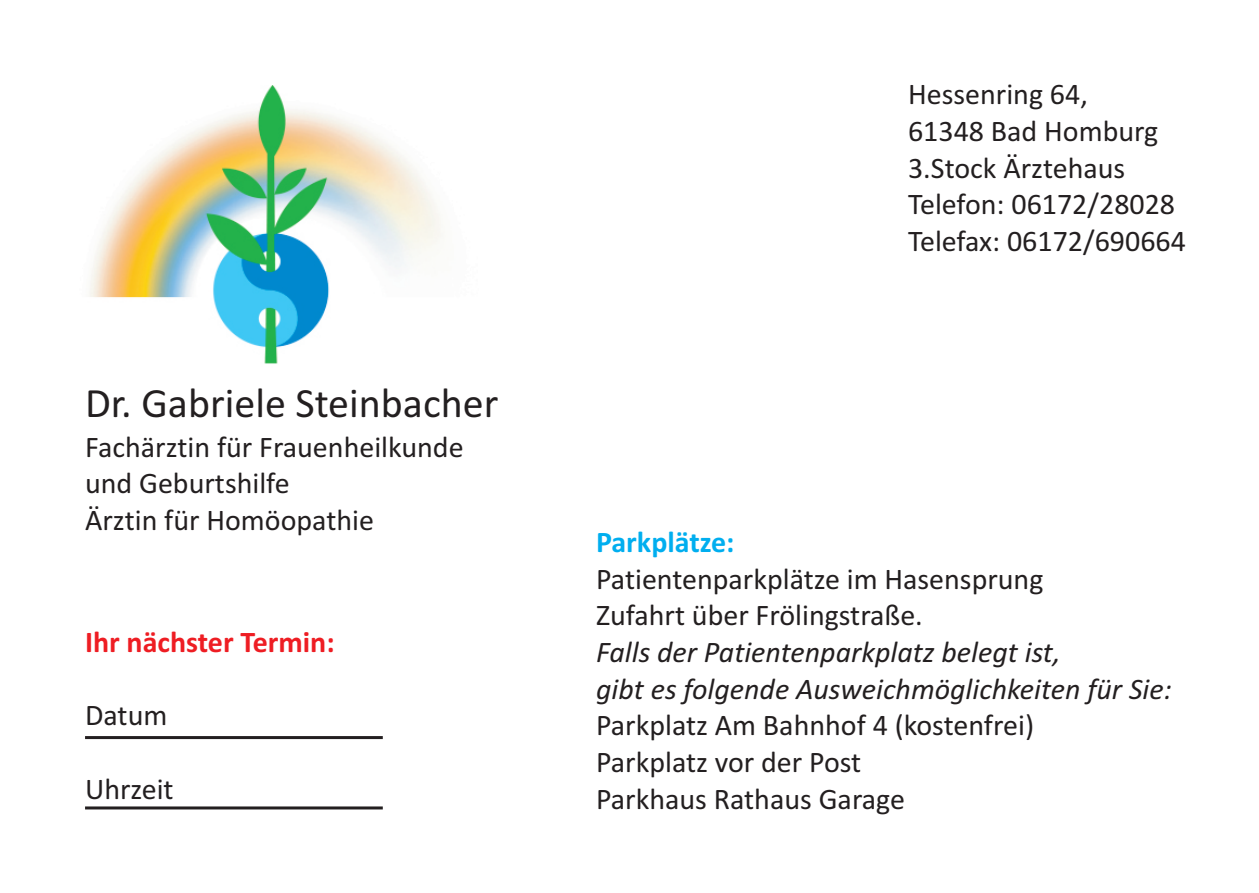
<style>
.page{position:relative;width:1259px;height:893px;background:#fff}
.page>*{position:absolute;margin:0;border:0;box-sizing:border-box;transform-origin:0 0}
.t1{font:42px "Calibri";color:#231f20}
.t2{font:30px/36.6px "Calibri";color:#231f20}
.t3{font:italic 30px/36.6px "Calibri";color:#231f20}
.t4{font:700 30px "Calibri";color:#ee1d23}
.t5{font:700 30px "Calibri";color:#00aeef}
</style>
<div class="page">
<img style="left:89px;top:85px;width:353px;height:279px">
<hr style="left:85px;top:806px;width:298px;height:3px;background:#231f20">
<hr style="left:85px;top:736px;width:298px;height:3px;background:#231f20">
<h1 class="t1" style="left:85px;top:385px;width:415px">Dr. Gabriele Steinbacher</h1>
<p class="t2" style="left:85px;top:431px;width:380px">Fachärztin für Frauenheilkunde und Geburtshilfe<br>Ärztin für Homöopathie</p>
<p class="t4" style="left:85px;top:630px;width:251px">Ihr nächster Termin:</p>
<p class="t2" style="left:85px;top:700px;width:84px">Datum</p>
<p class="t2" style="left:85px;top:773px;width:90px">Uhrzeit</p>
<p class="t2" style="left:908px;top:79px;width:279px">Hessenring 64,<br>61348 Bad Homburg<br>3.Stock Ärztehaus<br>Telefon: 06172/28028<br>Telefax: 06172/690664</p>
<p class="t5" style="left:596px;top:530px;width:140px">Parkplätze:</p>
<p class="t2" style="left:596px;top:563px;width:449px">Patientenparkplätze im Hasensprung<br>Zufahrt über Frölingstraße.</p>
<p class="t3" style="left:596px;top:636px;width:577px">Falls der Patientenparkplatz belegt ist,<br>gibt es folgende Ausweichmöglichkeiten für Sie:</p>
<p class="t2" style="left:596px;top:709px;width:439px">Parkplatz Am Bahnhof 4 (kostenfrei)<br>Parkplatz vor der Post<br>Parkhaus Rathaus Garage</p>
</div>
